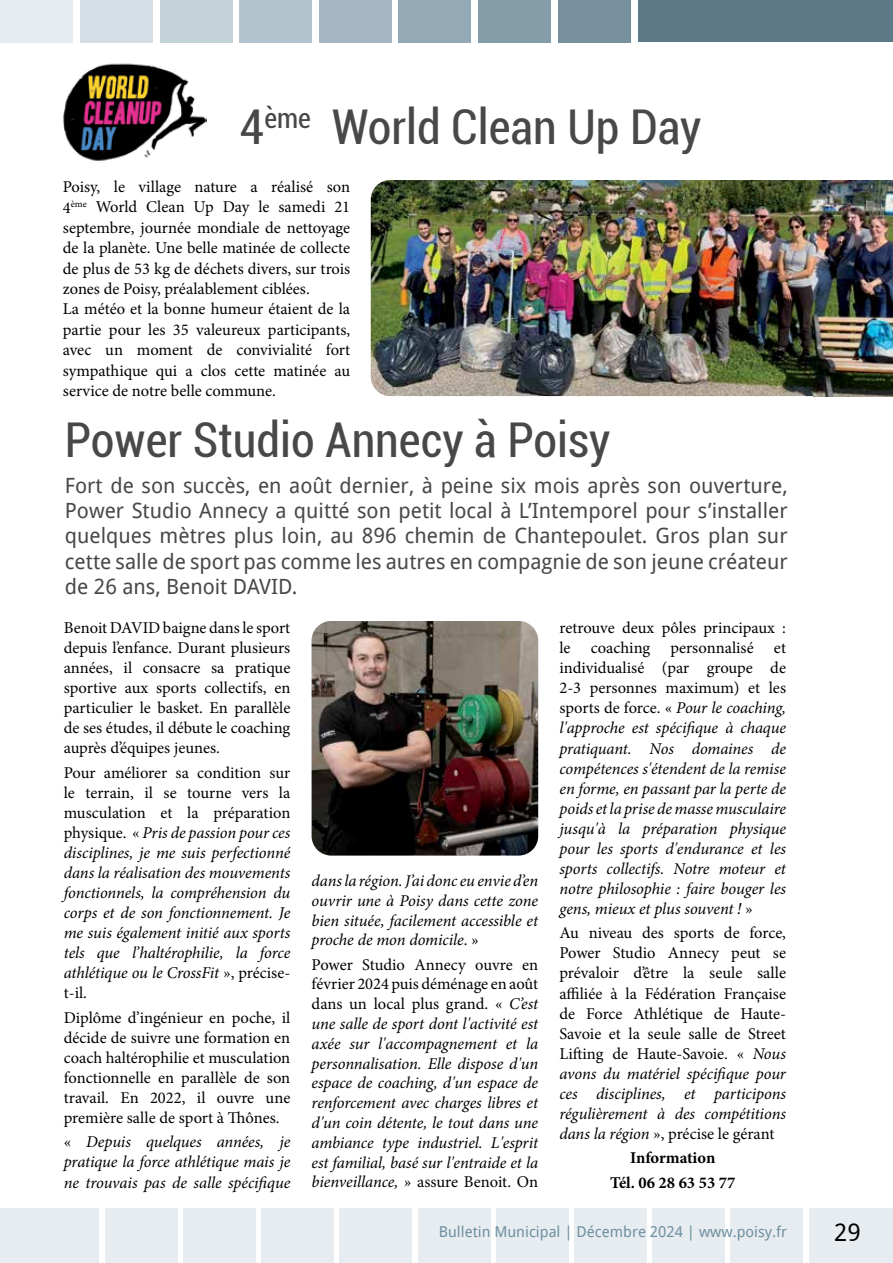
<style>
.page{position:relative;width:893px;height:1263px;background:#fff}
.page>*{position:absolute;margin:0;border:0;box-sizing:border-box;transform-origin:0 0}
.t1{font:condensed 48px "Roboto";color:#48484a}
.t2{font:24px "Droid Sans";color:#000}
.t3{font:21px/25.2px "Droid Sans";color:#48484a;text-align:justify}
.t4{font:italic 16.5px/20.1px "Minion Pro";letter-spacing:-.01em;color:#000;text-align:justify}
.t5{font:16.5px/20.1px "Minion Pro";color:#000;text-align:justify}
.t6{font:700 16.5px/24.3px "Minion Pro";color:#000;text-align:center}
.t7{font:15px "Droid Sans";color:#6e90a1}
.s1{font-style:normal}
.s2{font-style:italic}
</style>
<div class="page">
<img style="left:371px;top:180px;width:443px;height:216px">
<img style="left:312px;top:621px;width:226px;height:234px">
<img style="left:814px;top:180px;width:79px;height:216px">
<img style="left:63px;top:63px;width:144px;height:98px">
<div style="left:1px;top:0;width:72px;height:42px;background:#e6ecf0"></div>
<div style="left:80px;top:0;width:73px;height:42px;background:#d4dee4"></div>
<div style="left:160px;top:0;width:72px;height:42px;background:#c3d1d8"></div>
<div style="left:240px;top:0;width:72px;height:42px;background:#b3c3cd"></div>
<div style="left:319px;top:0;width:72px;height:42px;background:#a3b6c1"></div>
<div style="left:399px;top:0;width:72px;height:42px;background:#93a9b5"></div>
<div style="left:478px;top:0;width:73px;height:42px;background:#859ca9"></div>
<div style="left:558px;top:0;width:72px;height:42px;background:#77909d"></div>
<div style="left:639px;top:0;width:254px;height:41px;background:#5d7987"></div>
<hr style="left:0;top:0;width:1px;height:42px;background:#e6ecf0">
<div style="left:261px;top:1208px;width:73px;height:55px;background:#e6ecf0"></div>
<div style="left:574px;top:1208px;width:73px;height:55px;background:#e6ecf0"></div>
<div style="left:105px;top:1208px;width:72px;height:55px;background:#e6ecf0"></div>
<div style="left:418px;top:1208px;width:72px;height:55px;background:#e6ecf0"></div>
<div style="left:731px;top:1208px;width:72px;height:55px;background:#e6ecf0"></div>
<div style="left:0;top:1208px;width:99px;height:55px;background:#e6ecf0"></div>
<div style="left:340px;top:1208px;width:72px;height:55px;background:#e6ecf0"></div>
<div style="left:653px;top:1208px;width:72px;height:55px;background:#e6ecf0"></div>
<div style="left:183px;top:1208px;width:72px;height:55px;background:#e6ecf0"></div>
<div style="left:496px;top:1208px;width:72px;height:55px;background:#e6ecf0"></div>
<div style="left:809px;top:1208px;width:84px;height:55px;background:#e6ecf0"></div>
<h1 class="t1" style="left:240px;top:94px;width:463px">4<sup>ème</sup> World Clean Up Day</h1>
<p class="t5" style="left:63px;top:177px;width:289px;text-align:left">Poisy, le village nature a réalisé son 4<sup>ème</sup> World Clean Up Day le samedi 21 septembre, journée mondiale de nettoyage de la planète. Une belle matinée de collecte de plus de 53 kg de déchets divers, sur trois zones de Poisy, préalablement ciblées.<br>La météo et la bonne humeur étaient de la partie pour les 35 valeureux participants, avec un moment de convivialité fort sympathique qui a clos cette matinée au service de notre belle commune.</p>
<h1 class="t1" style="left:65px;top:407px;width:547px">Power Studio Annecy à Poisy</h1>
<p class="t3" style="left:65px;top:472px;width:724px">Fort de son succès, en août dernier, à peine six mois après son ouverture, Power Studio Annecy a quitté son petit local à L’Intemporel pour s’installer quelques mètres plus loin, au 896 chemin de Chantepoulet. Gros plan sur cette salle de sport pas comme les autres en compagnie de son jeune créateur de 26 ans, Benoit DAVID.</p>
<p class="t5" style="left:64px;top:618px;width:228px">Benoit DAVID baigne dans le sport depuis l’enfance. Durant plusieurs années, il consacre sa pratique sportive aux sports collectifs, en particulier le basket. En parallèle de ses études, il débute le coaching auprès d’équipes jeunes.</p>
<p class="t4" style="left:64px;top:762px;width:228px"><span class="s1">Pour améliorer sa condition sur le terrain, il se tourne vers la musculation et la préparation physique. «</span> Pris de passion pour ces disciplines, je me suis perfectionné dans la réalisation des mouvements fonctionnels, la compréhension du corps et de son fonctionnement. Je me suis également initié aux sports tels que l’haltérophilie, la force athlétique ou le CrossFit <span class="s1">», précise&shy;t-il.</span></p>
<p class="t5" style="left:64px;top:1007px;width:228px">Diplôme d’ingénieur en poche, il décide de suivre une formation en coach haltérophilie et musculation fonctionnelle en parallèle de son travail. En 2022, il ouvre une première salle de sport à Thônes.</p>
<p class="t4" style="left:64px;top:1132px;width:228px"><span class="s1">«</span> Depuis quelques années, je pratique la force athlétique mais je ne trouvais pas de salle spécifique</p>
<p class="t4" style="left:312px;top:871px;width:228px">dans la région. J’ai donc eu envie d’en ouvrir une à Poisy dans cette zone bien située, facilement accessible et proche de mon domicile<span class="s1">. »</span></p>
<p class="t4" style="left:312px;top:954px;width:228px"><span class="s1">Power Studio Annecy ouvre en février 2024 puis déménage en août dans un local plus grand. «</span> C’est une salle de sport dont l'activité est axée sur l'accompagnement et la personnalisation. Elle dispose d'un espace de coaching, d'un espace de renforcement avec charges libres et d'un coin détente, le tout dans une ambiance type industriel. L'esprit est familial, basé sur l'entraide et la bienveillance, <span class="s1">» assure Benoit. On</span></p>
<p class="t4" style="left:559px;top:618px;width:228px"><span class="s1">retrouve deux pôles principaux : le coaching personnalisé et individualisé (par groupe de 2-3 personnes maximum) et les sports de force. «</span> Pour le coaching, l'approche est spécifique à chaque pratiquant. Nos domaines de compétences s'étendent de la remise en forme, en passant par la perte de poids et la prise de masse musculaire jusqu'à la préparation physique pour les sports d'endurance et les sports collectifs. Notre moteur et notre philosophie : faire bouger les gens, mieux et plus souvent ! <span class="s1">»</span></p>
<p class="t5" style="left:559px;top:923px;width:228px">Au niveau des sports de force, Power Studio Annecy peut se prévaloir d’être la seule salle affiliée à la Fédération Française de Force Athlétique de Haute-Savoie et la seule salle de Street Lifting de Haute-Savoie. « <span class="s2">Nous avons du matériel spécifique pour ces disciplines, et participons régulièrement à des compétitions dans la région</span> », précise le gérant</p>
<p class="t6" style="left:610px;top:1146px;width:127px">Information<br>Tél. 06 28 63 53 77</p>
<p class="t7" style="left:439px;top:1221px;width:350px">Bulletin Municipal | Décembre 2024 | www.poisy.fr</p>
<h2 class="t2" style="left:834px;top:1216px;width:28px">29</h2>
</div>
